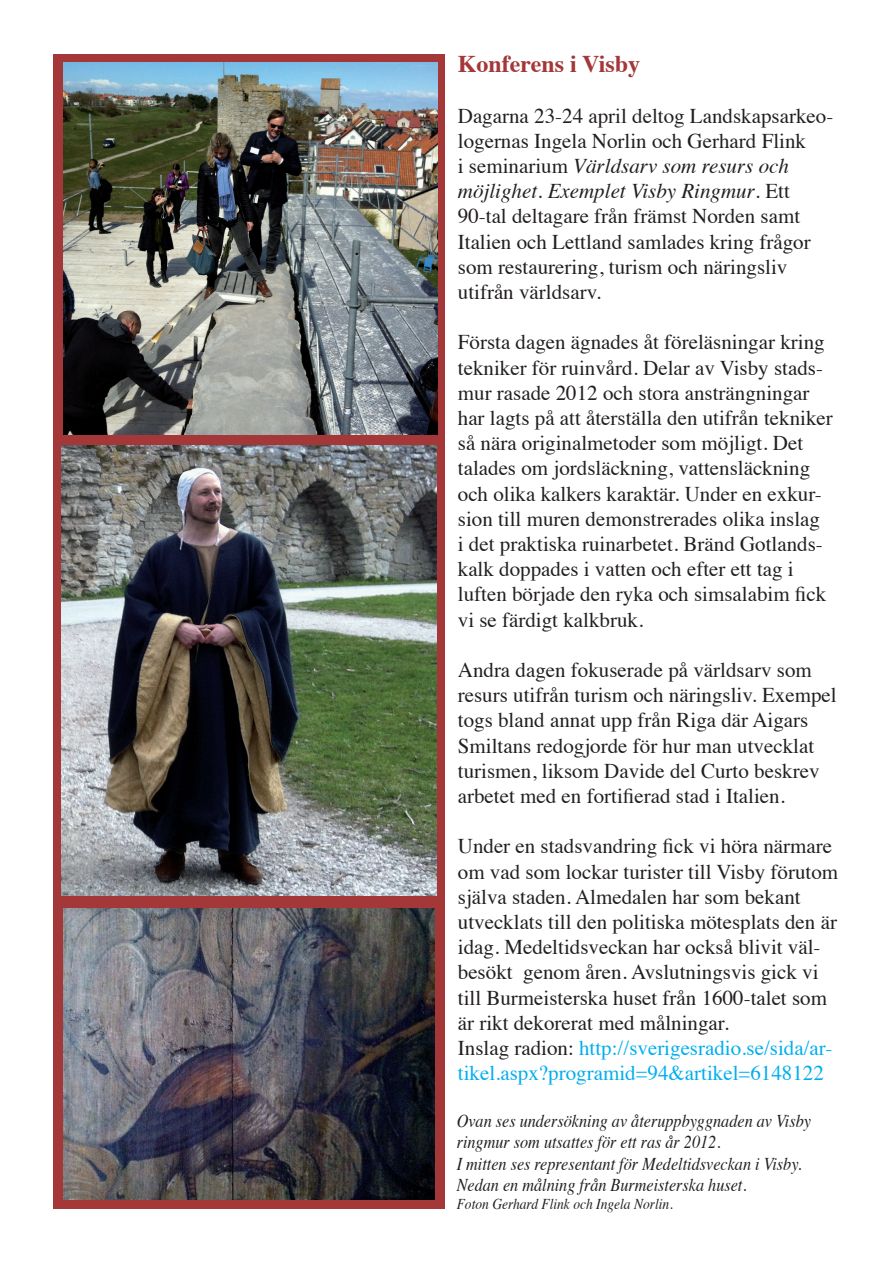
<style>
.page{position:relative;width:893px;height:1263px;background:#fff}
.page>*{position:absolute;margin:0;border:0;box-sizing:border-box;transform-origin:0 0}
.t1{font:700 24px "Times";color:#a43738}
.t2{font:21px/25.2px "Times";color:#231f20}
.t3{font:italic 18px/21.6px "Times";color:#231f20;scale:.9 1}
.t4{font:italic 15px "Times";color:#231f20;scale:.9 1}
.s1{font-style:italic}
.s2{color:#00aeef}
</style>
<div class="page">
<div style="left:54px;top:54px;width:391px;height:1154px;background:#a43738"></div>
<img style="left:63px;top:63px;width:375px;height:371px">
<img style="left:63px;top:909px;width:371px;height:290px">
<img style="left:62px;top:445px;width:374px;height:450px">
<p class="t1" style="left:458px;top:41px;width:184px">Konferens i Visby</p>
<p class="t2" style="left:458px;top:101px;width:377px">Dagarna 23-24 april deltog Landskapsarkeo&shy;logernas Ingela Norlin och Gerhard Flink<br>i seminarium <span class="s1">Världsarv som resurs och möjlighet. Exemplet Visby Ringmur</span>. Ett 90-tal deltagare från främst Norden samt Italien och Lettland samlades kring frågor som restaurering, turism och näringsliv utifrån världsarv.</p>
<p class="t2" style="left:458px;top:328px;width:376px">Första dagen ägnades åt föreläsningar kring tekniker för ruinvård. Delar av Visby stads&shy;mur rasade 2012 och stora ansträngningar har lagts på att återställa den utifrån tekniker så nära originalmetoder som möjligt. Det talades om jordsläckning, vattensläckning och olika kalkers karaktär. Under en exkur&shy;sion till muren demonstrerades olika inslag<br>i det praktiska ruinarbetet. Bränd Gotlands&shy;kalk doppades i vatten och efter ett tag i luften började den ryka och simsalabim fick vi se färdigt kalkbruk.</p>
<p class="t2" style="left:458px;top:655px;width:380px">Andra dagen fokuserade på världsarv som resurs utifrån turism och näringsliv. Exempel togs bland annat upp från Riga där Aigars Smiltans redogjorde för hur man utvecklat turismen, liksom Davide del Curto beskrev arbetet med en fortifierad stad i Italien.</p>
<p class="t2" style="left:458px;top:832px;width:382px">Under en stadsvandring fick vi höra närmare om vad som lockar turister till Visby förutom själva staden. Almedalen har som bekant utvecklats till den politiska mötesplats den är idag. Medeltidsveckan har också blivit väl&shy;besökt genom åren. Avslutningsvis gick vi till Burmeisterska huset från 1600-talet som är rikt dekorerat med målningar.<br>Inslag radion: <span class="s2">http://sverigesradio.se/sida/ar&shy;tikel.aspx?programid=94&amp;artikel=6148122</span></p>
<p class="t3" style="left:457px;top:1108px;width:395px">Ovan ses undersökning av återuppbyggnaden av Visby ringmur som utsattes för ett ras år 2012.<br>I mitten ses representant för Medeltidsveckan i Visby.<br>Nedan en målning från Burmeisterska huset.</p>
<p class="t4" style="left:457px;top:1191px;width:241px">Foton Gerhard Flink och Ingela Norlin.</p>
</div>
